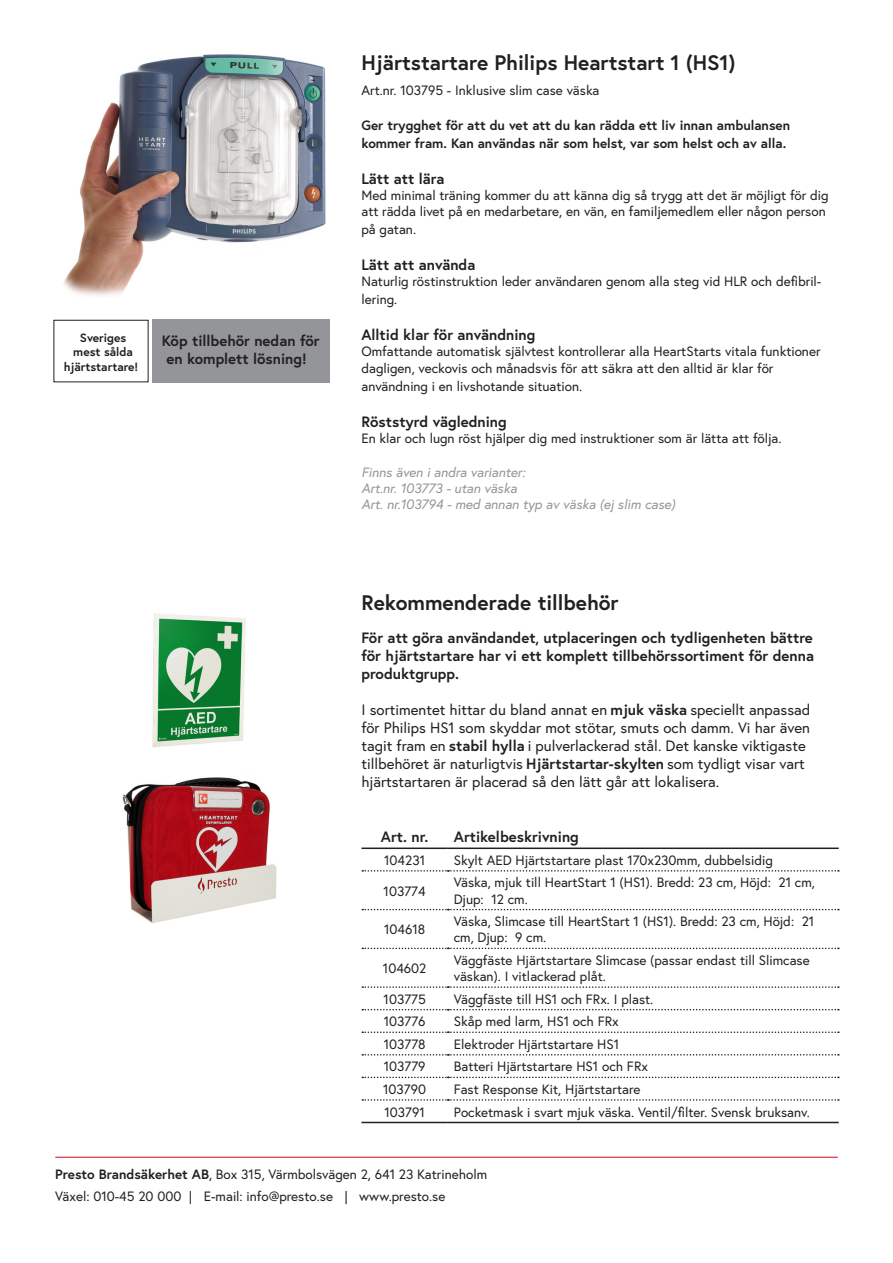
<style>
.page{position:relative;width:893px;height:1263px;background:#fff}
.page>*{position:absolute;margin:0;border:0;box-sizing:border-box;transform-origin:0 0}
.t1{font:700 21px "Europa";color:#231f20}
.t2{font:15px/18px "Europa";color:#231f20}
.t3{font:700 15px/18px "Europa";color:#231f20;text-align:center}
.t4{font:13.5px/16.2px "Europa";color:#231f20}
.t5{font:700 13.5px/18px "Europa";color:#231f20}
.t6{font:italic 13.5px/16.2px "Europa";color:#939598}
.t7{font:700 12px/14.4px "Europa";color:#231f20;text-align:center}
.s1{font-weight:700}
</style>
<div class="page">
<img style="left:63px;top:54px;width:263px;height:242px">
<div style="left:152px;top:319px;width:178px;height:64px;background:#939598"></div>
<hr style="left:361px;top:847px;width:87px;height:2px;background:#231f20">
<hr style="left:448px;top:847px;width:391px;height:2px;background:#231f20">
<svg style="left:362px;top:870px;width:477px;height:1px"></svg>
<svg style="left:362px;top:909px;width:477px;height:1px"></svg>
<svg style="left:362px;top:948px;width:477px;height:1px"></svg>
<svg style="left:362px;top:986px;width:477px;height:2px"></svg>
<svg style="left:362px;top:1009px;width:477px;height:1px"></svg>
<svg style="left:362px;top:1031px;width:477px;height:2px"></svg>
<svg style="left:362px;top:1054px;width:477px;height:1px"></svg>
<svg style="left:362px;top:1076px;width:477px;height:2px"></svg>
<svg style="left:362px;top:1099px;width:477px;height:2px"></svg>
<hr style="left:361px;top:1122px;width:87px;height:1px;background:#231f20">
<hr style="left:448px;top:1122px;width:391px;height:1px;background:#231f20">
<img style="left:122px;top:613px;width:155px;height:311px">
<div style="left:54px;top:320px;width:94px;height:62px;border:1px solid #231f20"></div>
<hr style="left:55px;top:1157px;width:783px;height:1px;background:#d1232a">
<p class="t7" style="left:64px;top:330px;width:76px">Sveriges mest sålda hjärtstartare!</p>
<p class="t3" style="left:162px;top:331px;width:159px">Köp tillbehör nedan för en komplett lösning!</p>
<p class="t1" style="left:361px;top:49px;width:376px">Hjärtstartare Philips Heartstart 1 (HS1)</p>
<p class="t4" style="left:361px;top:82px;width:240px">Art.nr. 103795 - Inklusive slim case väska</p>
<p class="t5" style="left:361px;top:115px;width:430px">Ger trygghet för att du vet att du kan rädda ett liv innan ambulansen kommer fram. Kan användas när som helst, var som helst och av alla.</p>
<p class="t3" style="left:361px;top:169px;width:85px">Lätt att lära</p>
<p class="t4" style="left:361px;top:187px;width:469px">Med minimal träning kommer du att känna dig så trygg att det är möjligt för dig att rädda livet på en medarbetare, en vän, en familjemedlem eller någon person</p>
<p class="t4" style="left:361px;top:221px;width:56px">på gatan.</p>
<p class="t3" style="left:361px;top:255px;width:116px">Lätt att använda</p>
<p class="t4" style="left:361px;top:272px;width:461px;line-height:18px">Naturlig röstinstruktion leder användaren genom alla steg vid HLR och defibril&shy;lering.</p>
<p class="t3" style="left:361px;top:326px;width:176px">Alltid klar för användning</p>
<p class="t4" style="left:361px;top:343px;width:461px">Omfattande automatisk självtest kontrollerar alla HeartStarts vitala funktioner dagligen, veckovis och månadsvis för att säkra att den alltid är klar för</p>
<p class="t4" style="left:361px;top:378px;width:222px">användning i en livshotande situation.</p>
<p class="t3" style="left:361px;top:412px;width:147px">Röststyrd vägledning</p>
<p class="t4" style="left:361px;top:430px;width:422px">En klar och lugn röst hjälper dig med instruktioner som är lätta att följa.</p>
<p class="t6" style="left:361px;top:464px;width:315px">Finns även i andra varianter:<br>Art.nr. 103773 - utan väska<br>Art. nr.103794 - med annan typ av väska (ej slim case)</p>
<p class="t1" style="left:361px;top:589px;width:259px">Rekommenderade tillbehör</p>
<p class="t3" style="left:361px;top:628px;width:454px;text-align:justify">För att göra användandet, utplaceringen och tydligenheten bättre för hjärtstartare har vi ett komplett tillbehörssortiment för denna produktgrupp.</p>
<p class="t2" style="left:361px;top:700px;width:451px">I sortimentet hittar du bland annat en <span class="s1">mjuk väska</span> speciellt anpassad för Philips HS1 som skyddar mot stötar, smuts och damm. Vi har även tagit fram en <span class="s1">stabil hylla</span> i pulverlackerad stål. Det kanske viktigaste tillbehöret är naturligtvis <span class="s1">Hjärtstartar-skylten</span> som tydligt visar vart hjärtstartaren är placerad så den lätt går att lokalisera.</p>
<p class="t3" style="left:381px;top:828px;width:49px">Art. nr.</p>
<p class="t3" style="left:454px;top:828px;width:126px">Artikelbeskrivning</p>
<p class="t4" style="left:384px;top:852px;width:43px">104231</p>
<p class="t4" style="left:454px;top:852px;width:320px">Skylt AED Hjärtstartare plast 170x230mm, dubbelsidig</p>
<p class="t4" style="left:384px;top:882px;width:44px">103774</p>
<p class="t4" style="left:454px;top:874px;width:363px">Väska, mjuk till HeartStart 1 (HS1). Bredd: 23 cm, Höjd: 21 cm,<br>Djup: 12 cm.</p>
<p class="t4" style="left:384px;top:921px;width:43px">104618</p>
<p class="t4" style="left:454px;top:913px;width:362px">Väska, Slimcase till HeartStart 1 (HS1). Bredd: 23 cm, Höjd: 21 cm, Djup: 9 cm.</p>
<p class="t4" style="left:383px;top:960px;width:45px">104602</p>
<p class="t4" style="left:454px;top:952px;width:357px">Väggfäste Hjärtstartare Slimcase (passar endast till Slimcase väskan). I vitlackerad plåt.</p>
<p class="t4" style="left:384px;top:990px;width:44px">103775</p>
<p class="t4" style="left:454px;top:990px;width:201px">Väggfäste till HS1 och FRx. I plast.</p>
<p class="t4" style="left:384px;top:1013px;width:43px">103776</p>
<p class="t4" style="left:454px;top:1013px;width:166px">Skåp med larm, HS1 och FRx</p>
<p class="t4" style="left:384px;top:1036px;width:43px">103778</p>
<p class="t4" style="left:454px;top:1036px;width:167px">Elektroder Hjärtstartare HS1</p>
<p class="t4" style="left:384px;top:1058px;width:43px">103779</p>
<p class="t4" style="left:454px;top:1058px;width:196px">Batteri Hjärtstartare HS1 och FRx</p>
<p class="t4" style="left:383px;top:1081px;width:44px">103790</p>
<p class="t4" style="left:454px;top:1081px;width:188px">Fast Response Kit, Hjärtstartare</p>
<p class="t4" style="left:384px;top:1103px;width:42px">103791</p>
<p class="t4" style="left:454px;top:1103px;width:358px">Pocketmask i svart mjuk väska. Ventil/filter. Svensk bruksanv.</p>
<p class="t4" style="left:55px;top:1166px;width:433px"><span class="s1">Presto Brandsäkerhet AB</span>, Box 315, Värmbolsvägen 2, 641 23 Katrineholm</p>
<p class="t4" style="left:55px;top:1188px;width:392px">Växel: 010-45 20 000 | E-mail: info@presto.se | www.presto.se</p>
</div>
